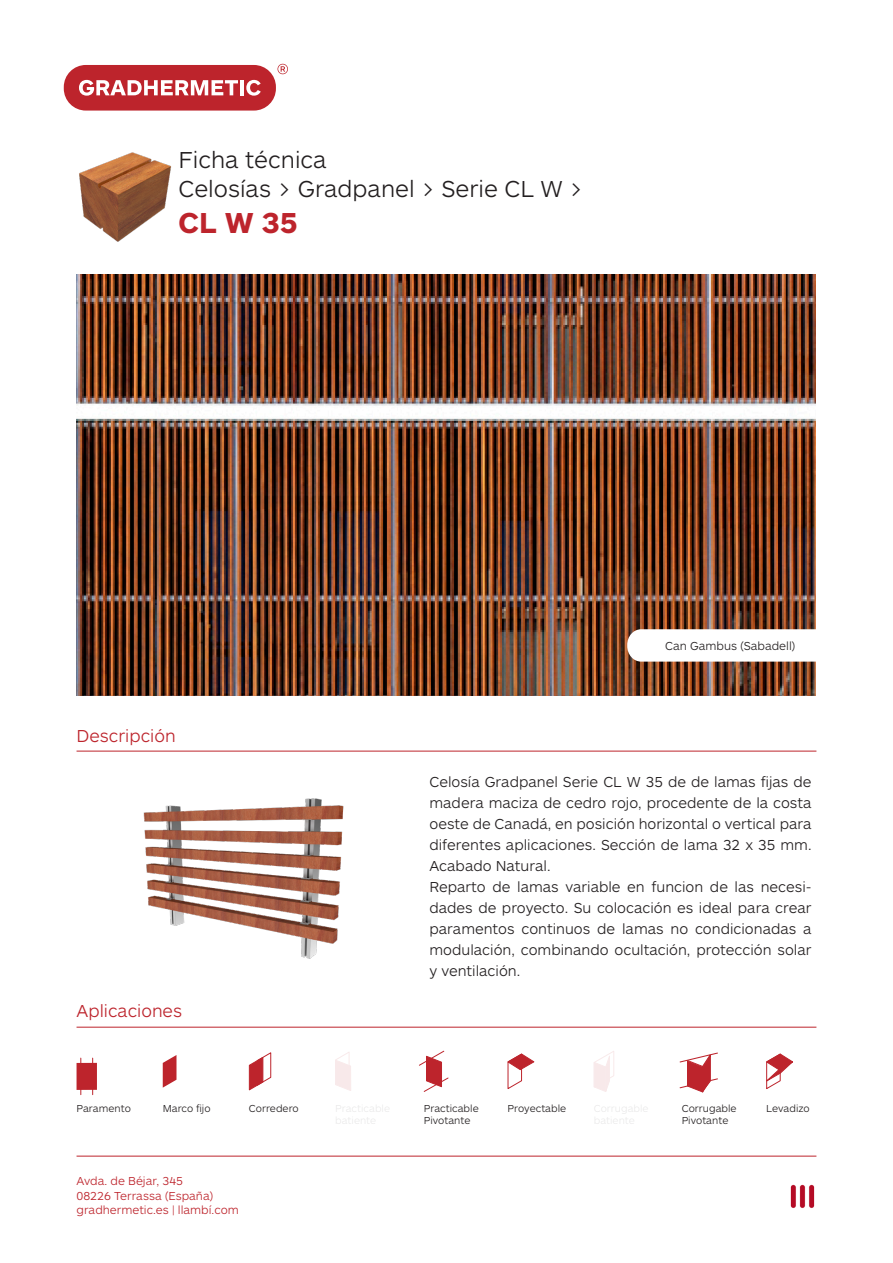
<style>
.page{position:relative;width:893px;height:1263px;background:#fff}
.page>*{position:absolute;margin:0;border:0;box-sizing:border-box;transform-origin:0 0}
.Titular{font:700 30px "ARS Maquette Pro";color:#bd242c}
.Titular-2{font:300 24px "ARS Maquette Pro";color:#231f20}
.Subtitular{font:300 24px "ARS Maquette Pro";color:#231f20}
.Descripción{font:300 18px "ARS Maquette Pro";color:#bd242c}
.Text_base_1{font:300 15px/21px "ARS Maquette Pro";color:#231f20;text-align:justify}
.t1{font:300 12px/14.4px "ARS Maquette Pro";color:#bd242c}
.Text_base_1-2{font:300 12px "ARS Maquette Pro";color:#231f20}
.Text_base_1-3{font:300 10.5px "ARS Maquette Pro";color:#231f20}
</style>
<div class="page">
<div style="left:64px;top:65px;width:212px;height:46px;background:#bd242c;border-radius:22px"></div>
<svg style="left:79px;top:80px;width:159px;height:16px"></svg>
<hr style="left:240px;top:80px;width:4px;height:15px;background:#fff">
<svg style="left:246px;top:80px;width:15px;height:16px"></svg>
<svg style="left:277px;top:64px;width:11px;height:10px"></svg>
<hr style="left:77px;top:1156px;width:739px;height:1px;background:#bd242c">
<img style="left:790px;top:1184px;width:25px;height:24px">
<img style="left:77px;top:274px;width:739px;height:421px">
<hr style="left:77px;top:751px;width:739px;height:1px;background:#bd242c">
<hr style="left:77px;top:1027px;width:739px;height:1px;background:#bd242c">
<svg style="left:163px;top:1055px;width:13px;height:33px"></svg>
<svg style="left:249px;top:1052px;width:23px;height:39px"></svg>
<svg style="left:335px;top:1052px;width:16px;height:39px"></svg>
<svg style="left:507px;top:1053px;width:28px;height:36px"></svg>
<svg style="left:419px;top:1050px;width:30px;height:42px"></svg>
<svg style="left:593px;top:1051px;width:21px;height:41px"></svg>
<svg style="left:766px;top:1053px;width:27px;height:36px"></svg>
<svg style="left:679px;top:1052px;width:39px;height:41px"></svg>
<img style="left:79px;top:152px;width:92px;height:90px">
<svg style="left:627px;top:629px;width:189px;height:33px"></svg>
<div style="left:77px;top:1063px;width:20px;height:27px;background:#bd242c"></div>
<hr style="left:80px;top:1058px;width:1px;height:37px;background:#bd242c">
<hr style="left:92px;top:1058px;width:1px;height:37px;background:#bd242c">
<img style="left:143px;top:798px;width:201px;height:161px">
<p class="Subtitular" style="left:179px;top:144px;width:150px">Ficha técnica</p>
<p class="Titular-2" style="left:179px;top:173px;width:406px">Celosías &gt; Gradpanel &gt; Serie CL W &gt;</p>
<p class="Titular" style="left:179px;top:203px;width:121px">CL W 35</p>
<p class="Descripción" style="left:77px;top:724px;width:101px">Descripción</p>
<p class="Text_base_1-2" style="left:665px;top:638px;width:131px">Can Gambus (Sabadell)</p>
<p class="Descripción" style="left:77px;top:999px;width:107px">Aplicaciones</p>
<p class="Text_base_1" style="left:429px;top:770px;width:384px">Celosía Gradpanel Serie CL W 35 de de lamas fijas de madera maciza de cedro rojo, procedente de la costa oeste de Canadá, en posición horizontal o vertical para diferentes aplicaciones. Sección de lama 32 x 35 mm.<br>Acabado Natural.</p>
<p class="Text_base_1" style="left:429px;top:875px;width:384px">Reparto de lamas variable en funcion de las necesi&shy;dades de proyecto. Su colocación es ideal para crear paramentos continuos de lamas no condicionadas a modulación, combinando ocultación, protección solar y ventilación.</p>
<p class="Text_base_1-3" style="left:77px;top:1101px;width:56px">Paramento</p>
<p class="Text_base_1-3" style="left:163px;top:1101px;width:49px">Marco fijo</p>
<p class="Text_base_1-3" style="left:249px;top:1101px;width:51px">Corredero</p>
<p class="Text_base_1-3" style="left:424px;top:1101px;width:56px">Practicable</p>
<p class="Text_base_1-3" style="left:508px;top:1101px;width:60px">Proyectable</p>
<p class="Text_base_1-3" style="left:424px;top:1113px;width:48px">Pivotante</p>
<p class="t1" style="left:77px;top:1173px;width:164px">Avda. de Béjar, 345<br>08226 Terrassa (España) gradhermetic.es | llambí.com</p>
<p class="Text_base_1-3" style="left:682px;top:1101px;width:56px">Corrugable</p>
<p class="Text_base_1-3" style="left:766px;top:1101px;width:45px">Levadizo</p>
<p class="Text_base_1-3" style="left:682px;top:1113px;width:48px">Pivotante</p>
</div>
